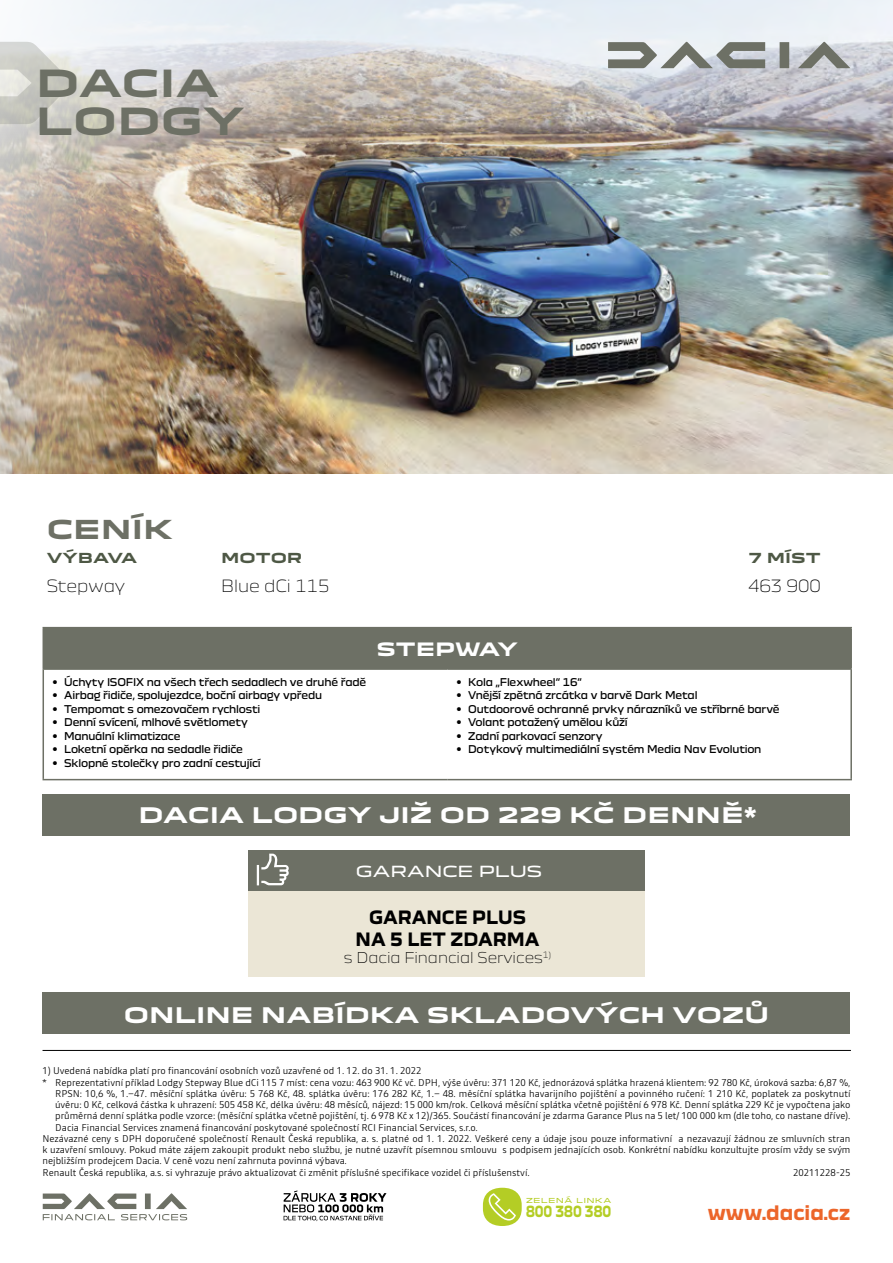
<style>
.page{position:relative;width:893px;height:1263px;background:#fff}
.page>*{position:absolute;margin:0;border:0;box-sizing:border-box;transform-origin:0 0}
.t1{font:700 36.6px/37.5px "Dacia Block Extended";color:#6d7065}
.t2{font:700 25.5px "Dacia Block Extended";color:#6d7065}
.t3{font:700 21px "Dacia Block Extended";color:#fff}
.t4{font:700 19.5px "Dacia Block";color:#ec652a}
.t5{font:700 18px/21.6px "Dacia Block";color:#000;text-align:center}
.t6{font:700 18px "Dacia Block Extended";color:#fff}
.t7{font:300 16.5px "Dacia Block";color:#000}
.t8{font:15px "Dacia Block Extended";letter-spacing:-.025em;color:#fff}
.t9{font:700 15px "Dacia Block";color:#b4cd25;scale:.83 1}
.t10{font:300 14.7px "Dacia Block";color:#000}
.t11{font:700 13.5px "Dacia Block Extended";color:#4e5845}
.t12{font:10.5px "Dacia Block";letter-spacing:-.02em;color:#000}
.t13{font:300 9.75px "Read";color:#000}
.t14{font:6.75px "Dacia Block Extended";letter-spacing:.055em;color:#b4cd25}
.s1{font-family:"Renault Life";font-size:13.5px}
</style>
<div class="page">
<img style="left:492px;top:0;width:401px;height:473px">
<img style="left:0;top:0;width:492px;height:836px">
<hr style="left:43px;top:1050px;width:808px;height:1px;background:#000">
<div style="left:43px;top:993px;width:807px;height:41px;background:#6d7065"></div>
<svg style="left:0;top:42px;width:71px;height:82px;background:#d1d2cb"></svg>
<svg style="left:608px;top:42px;width:242px;height:26px;background:#a8acaa"></svg>
<div style="left:43px;top:628px;width:808px;height:41px;background:#6d7065"></div>
<hr style="left:43px;top:670px;width:1px;height:109px;background:#6d7065">
<hr style="left:850px;top:670px;width:2px;height:109px;background:#6d7065">
<hr style="left:43px;top:779px;width:404px;height:1px;background:#6d7065">
<hr style="left:447px;top:779px;width:405px;height:1px;background:#6d7065">
<hr style="left:43px;top:627px;width:404px;height:1px;background:#6d7065">
<hr style="left:447px;top:627px;width:405px;height:1px;background:#6d7065">
<hr style="left:850px;top:628px;width:2px;height:40px;background:#6d7065">
<hr style="left:43px;top:668px;width:404px;height:2px;background:#6d7065">
<hr style="left:447px;top:668px;width:405px;height:2px;background:#6d7065">
<svg style="left:43px;top:1193px;width:144px;height:27px"></svg>
<svg style="left:483px;top:1188px;width:39px;height:38px"></svg>
<svg style="left:284px;top:1190px;width:102px;height:31px"></svg>
<div style="left:248px;top:850px;width:397px;height:42px;background:#6d7065"></div>
<div style="left:248px;top:892px;width:397px;height:85px;background:#ebe6d6"></div>
<svg style="left:257px;top:854px;width:32px;height:31px"></svg>
<div style="left:43px;top:794px;width:807px;height:42px;background:#6d7065"></div>
<h1 class="t1" style="left:36px;top:66px;width:211px">DACIA<br>LODGY</h1>
<h2 class="t2" style="left:47px;top:515px;width:128px">CENÍK</h2>
<h3 class="t11" style="left:47px;top:550px;width:92px">VÝBAVA</h3>
<h3 class="t11" style="left:221px;top:550px;width:83px">MOTOR</h3>
<h3 class="t11" style="left:748px;top:550px;width:74px">7 MÍST</h3>
<h3 class="t7" style="left:47px;top:572px;width:80px">Stepway</h3>
<h3 class="t7" style="left:221px;top:572px;width:110px">Blue dCi 115</h3>
<h3 class="t7" style="left:748px;top:572px;width:74px">463 900</h3>
<p class="t12" style="left:52px;top:673px;width:316px"><span class="s1">•</span> Úchyty ISOFIX na všech třech sedadlech ve druhé řadě</p>
<p class="t12" style="left:52px;top:687px;width:272px"><span class="s1">•</span> Airbag řidiče, spolujezdce, boční airbagy vpředu</p>
<p class="t12" style="left:52px;top:700px;width:210px"><span class="s1">•</span> Tempomat s omezovačem rychlosti</p>
<p class="t12" style="left:52px;top:714px;width:198px"><span class="s1">•</span> Denní svícení, mlhové světlomety</p>
<p class="t12" style="left:52px;top:727px;width:130px"><span class="s1">•</span> Manuální klimatizace</p>
<p class="t12" style="left:52px;top:741px;width:193px"><span class="s1">•</span> Loketní opěrka na sedadle řidiče</p>
<p class="t12" style="left:52px;top:754px;width:210px"><span class="s1">•</span> Sklopné stolečky pro zadní cestující</p>
<h3 class="t6" style="left:376px;top:639px;width:143px">STEPWAY</h3>
<p class="t12" style="left:456px;top:673px;width:128px"><span class="s1">•</span> Kola „Flexwheel“ 16“</p>
<p class="t12" style="left:456px;top:687px;width:243px"><span class="s1">•</span> Vnější zpětná zrcátka v barvě Dark Metal</p>
<p class="t12" style="left:456px;top:700px;width:325px"><span class="s1">•</span> Outdoorové ochranné prvky nárazníků ve stříbrné barvě</p>
<p class="t12" style="left:456px;top:714px;width:173px"><span class="s1">•</span> Volant potažený umělou kůží</p>
<p class="t12" style="left:456px;top:727px;width:148px"><span class="s1">•</span> Zadní parkovací senzory</p>
<p class="t12" style="left:456px;top:741px;width:307px"><span class="s1">•</span> Dotykový multimediální systém Media Nav Evolution</p>
<h3 class="t3" style="left:139px;top:803px;width:620px">DACIA LODGY JIŽ OD 229 KČ DENNĚ*</h3>
<h3 class="t8" style="left:355px;top:860px;width:188px">GARANCE PLUS</h3>
<h3 class="t5" style="left:356px;top:907px;width:185px">GARANCE PLUS<br>NA 5 LET ZDARMA</h3>
<h3 class="t10" style="left:344px;top:946px;width:209px">s Dacia Financial Services<sup>1)</sup></h3>
<h3 class="t3" style="left:124px;top:1003px;width:647px">ONLINE NABÍDKA SKLADOVÝCH VOZŮ</h3>
<p class="t13" style="left:43px;top:1064px;width:381px">1) Uvedená nabídka platí pro financování osobních vozů uzavřené od 1. 12. do 31. 1. 2022</p>
<p class="t13" style="left:43px;top:1075px;width:809px">* Reprezentativní příklad Lodgy Stepway Blue dCi 115 7 míst: cena vozu: 463 900 Kč vč. DPH, výše úvěru: 371 120 Kč, jednorázová splátka hrazená klientem: 92 780 Kč, úroková sazba: 6,87 %,</p>
<p class="t13" style="left:55px;top:1087px;width:797px">RPSN: 10,6 %, 1.–47. měsíční splátka úvěru: 5 768 Kč, 48. splátka úvěru: 176 282 Kč, 1.– 48. měsíční splátka havarijního pojištění a povinného ručení: 1 210 Kč, poplatek za poskytnutí</p>
<p class="t13" style="left:55px;top:1098px;width:797px">úvěru: 0 Kč, celková částka k uhrazení: 505 458 Kč, délka úvěru: 48 měsíců, nájezd: 15 000 km/rok. Celková měsíční splátka včetně pojištění 6 978 Kč. Denní splátka 229 Kč je vypočtena jako</p>
<p class="t13" style="left:55px;top:1109px;width:797px">průměrná denní splátka podle vzorce: (měsíční splátka včetně pojištění, tj. 6 978 Kč x 12)/365. Součástí financování je zdarma Garance Plus na 5 let/ 100 000 km (dle toho, co nastane dříve).</p>
<p class="t13" style="left:55px;top:1120px;width:424px">Dacia Financial Services znamená financování poskytované společností RCI Financial Services, s.r.o.</p>
<p class="t13" style="left:43px;top:1132px;width:809px">Nezávazné ceny s DPH doporučené společností Renault Česká republika, a. s. platné od 1. 1. 2022. Veškeré ceny a údaje jsou pouze informativní a nezavazují žádnou ze smluvních stran</p>
<p class="t13" style="left:43px;top:1143px;width:809px">k uzavření smlouvy. Pokud máte zájem zakoupit produkt nebo službu, je nutné uzavřít písemnou smlouvu s podpisem jednajících osob. Konkrétní nabídku konzultujte prosím vždy se svým</p>
<p class="t13" style="left:43px;top:1154px;width:306px">nejbližším prodejcem Dacia. V ceně vozu není zahrnuta povinná výbava.</p>
<p class="t13" style="left:43px;top:1165px;width:489px">Renault Česká republika, a.s. si vyhrazuje právo aktualizovat či změnit příslušné specifikace vozidel či příslušenství.</p>
<p class="t13" style="left:793px;top:1165px;width:59px">20211228-25</p>
<p class="t14" style="left:526px;top:1195px;width:87px">ZELENÁ LINKA</p>
<h3 class="t9" style="left:526px;top:1203px;width:104px">800 380 380</h3>
<h3 class="t4" style="left:708px;top:1202px;width:144px">www.dacia.cz</h3>
</div>
